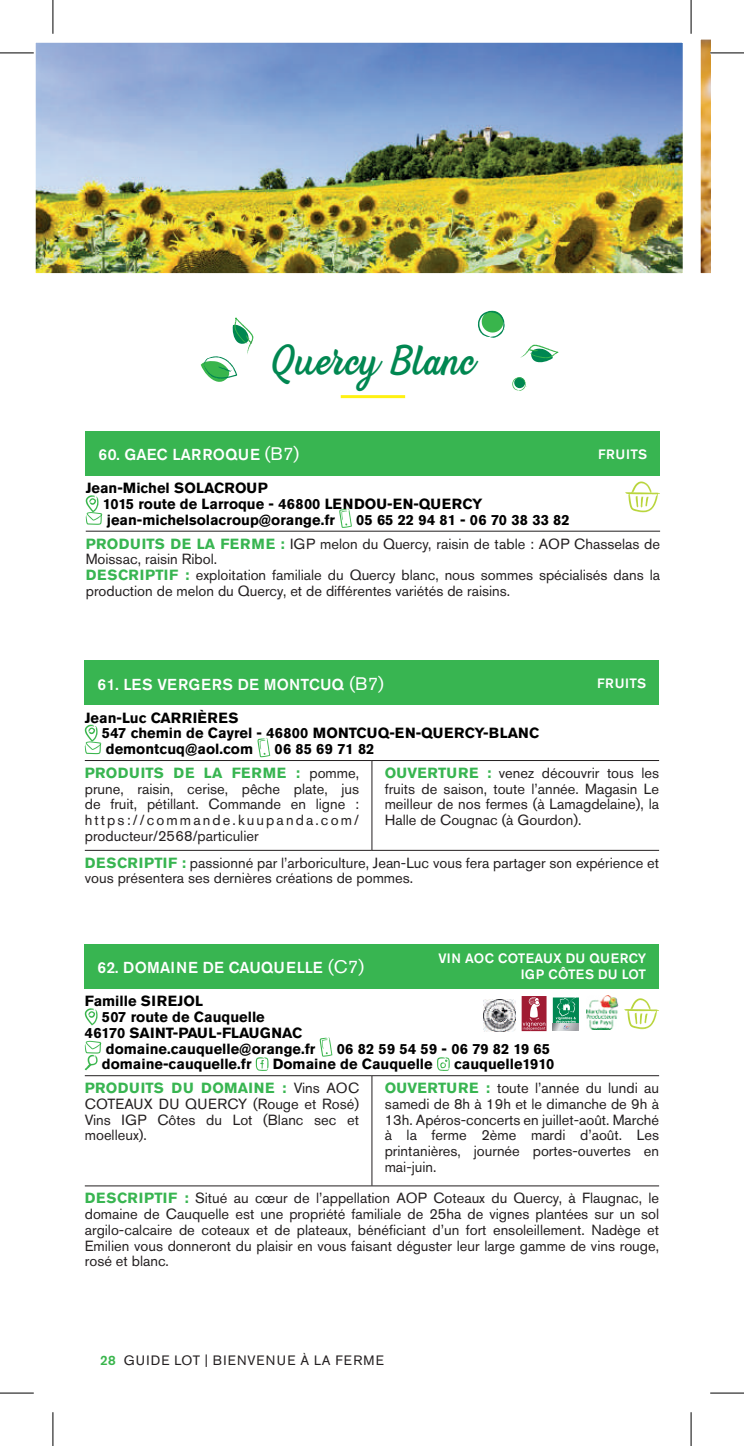
<style>
.page{position:relative;width:744px;height:1446px;background:#fff}
.page>*{position:absolute;margin:0;border:0;box-sizing:border-box;transform-origin:0 0}
.t1{font:40.05px "Beach Bar";color:#008751}
.t2{font:500 15.75px "Akzidenz Grotesk Std";letter-spacing:.015em;color:#fff}
.t3{font:14.62px/15.8px "Akzidenz Grotesk Std";color:#231f20;text-align:justify}
.t4{font:700 14.62px/15.8px "Akzidenz Grotesk Std";color:#000}
.t5{font:700 14.62px/23.6px "Akzidenz Grotesk Std";letter-spacing:.02em;color:#38b551}
.t6{font:500 13.5px/16.2px "Akzidenz Grotesk Std";letter-spacing:.015em;color:#fff;text-align:right}
.t7{font:13.5px "Akzidenz Grotesk Std";letter-spacing:.095em;color:#231f20}
.s1{font-weight:400;font-size:18px}
.s2{font-weight:700;color:#000}
.s3{font-weight:700;color:#38b551}
.s4{color:#000}
.s5{font-weight:400;color:#231f20}
.s6{font-weight:500;color:#39b54c}
</style>
<div class="page">
<svg style="left:201px;top:317px;width:52px;height:65px"></svg>
<svg style="left:478px;top:310px;width:27px;height:28px"></svg>
<svg style="left:520px;top:344px;width:39px;height:19px"></svg>
<svg style="left:512px;top:377px;width:14px;height:14px"></svg>
<hr style="left:341px;top:395px;width:64px;height:3px;background:#fff111">
<div style="left:86px;top:431px;width:574px;height:45px;background:#38b551"></div>
<hr style="left:86px;top:530px;width:574px;height:1px;background:#231f20">
<svg style="left:86px;top:495px;width:16px;height:29px"></svg>
<svg style="left:339px;top:508px;width:13px;height:20px"></svg>
<svg style="left:625px;top:481px;width:35px;height:31px"></svg>
<img style="left:35px;top:42px;width:648px;height:232px">
<div style="left:85px;top:660px;width:574px;height:45px;background:#38b551"></div>
<hr style="left:371px;top:760px;width:1px;height:90px;background:#231f20">
<hr style="left:85px;top:760px;width:287px;height:1px;background:#231f20">
<hr style="left:372px;top:760px;width:287px;height:1px;background:#231f20">
<hr style="left:85px;top:849px;width:287px;height:1px;background:#231f20">
<hr style="left:372px;top:849px;width:287px;height:1px;background:#231f20">
<svg style="left:85px;top:724px;width:17px;height:30px"></svg>
<svg style="left:257px;top:738px;width:13px;height:19px"></svg>
<svg style="left:700px;top:39px;width:10px;height:235px;background:#d5a45a"></svg>
<div style="left:85px;top:944px;width:574px;height:44px;background:#38b551"></div>
<hr style="left:371px;top:1075px;width:1px;height:110px;background:#231f20">
<hr style="left:85px;top:1075px;width:287px;height:1px;background:#231f20">
<hr style="left:372px;top:1075px;width:287px;height:1px;background:#231f20">
<hr style="left:85px;top:1185px;width:287px;height:1px;background:#231f20">
<hr style="left:372px;top:1185px;width:287px;height:1px;background:#231f20">
<svg style="left:85px;top:1008px;width:13px;height:17px"></svg>
<svg style="left:320px;top:1037px;width:12px;height:19px"></svg>
<svg style="left:85px;top:1040px;width:17px;height:30px"></svg>
<svg style="left:256px;top:1057px;width:12px;height:13px"></svg>
<svg style="left:437px;top:1057px;width:13px;height:13px"></svg>
<img style="left:586px;top:995px;width:32px;height:34px">
<svg style="left:521px;top:996px;width:25px;height:35px"></svg>
<img style="left:483px;top:999px;width:32px;height:32px">
<svg style="left:624px;top:998px;width:35px;height:31px"></svg>
<svg style="left:553px;top:1029px;width:26px;height:1px"></svg>
<svg style="left:553px;top:997px;width:26px;height:32px"></svg>
<hr style="left:0;top:52px;width:34px;height:1px;background:#000">
<hr style="left:710px;top:52px;width:34px;height:1px;background:#000">
<hr style="left:0;top:1392px;width:34px;height:1px;background:#000">
<hr style="left:710px;top:1392px;width:34px;height:1px;background:#000">
<hr style="left:53px;top:0;width:1px;height:34px;background:#000">
<hr style="left:53px;top:1411px;width:1px;height:34px;background:#000">
<hr style="left:690px;top:0;width:1px;height:34px;background:#000">
<hr style="left:690px;top:1411px;width:1px;height:34px;background:#000">
<h1 class="t1" style="left:272px;top:335px;width:203px">Quercy Blanc</h1>
<p class="t2" style="left:98px;top:445px;width:202px">60. GAEC LARROQUE <span class="s1">(B7)</span></p>
<p class="t4" style="left:103px;top:480px;width:381px;text-indent:-17px">Jean-Michel SOLACROUP<br>1015 route de Larroque - 46800 LENDOU-EN-QUERCY jean-michelsolacroup@orange.fr</p>
<p class="t6" style="left:598px;top:445px;width:51px">FRUITS</p>
<p class="t3" style="left:86px;top:507px;width:576px;line-height:23.6px;text-indent:270px"><span class="s2">05 65 22 94 81 - 06 70 38 33 82<br></span><span class="s3">PRODUITS DE LA FERME :</span> IGP melon du Quercy, raisin de table : AOP Chasselas de</p>
<p class="t3" style="left:86px;top:551px;width:576px;text-align:left">Moissac, raisin Ribol.<br><span class="s3">DESCRIPTIF :</span> exploitation familiale du Quercy blanc, nous sommes spécialisés dans la production de melon du Quercy, et de différentes variétés de raisins.</p>
<p class="t2" style="left:98px;top:674px;width:288px">61. LES VERGERS DE MONTCUQ <span class="s1">(B7)</span></p>
<p class="t4" style="left:102px;top:709px;width:439px;text-indent:-17px">Jean-Luc CARRIÈRES<br>547 chemin de Cayrel - 46800 MONTCUQ-EN-QUERCY-BLANC demontcuq@aol.com</p>
<p class="t6" style="left:597px;top:674px;width:51px">FRUITS</p>
<p class="t5" style="left:85px;top:737px;width:291px;text-indent:190px"><span class="s4">06 85 69 71 82<br></span>PRODUITS DE LA FERME : <span class="s5">pomme,</span></p>
<p class="t3" style="left:85px;top:780px;width:276px">prune, raisin, cerise, pêche plate, jus de fruit, pétillant. Commande en ligne : https://commande.kuupanda.com/ producteur/2568/particulier</p>
<p class="t3" style="left:384px;top:764px;width:276px"><span class="s3">OUVERTURE :</span> venez découvrir tous les fruits de saison, toute l’année. Magasin Le meilleur de nos fermes (à Lamagdelaine), la Halle de Cougnac (à Gourdon).</p>
<p class="t3" style="left:85px;top:854px;width:576px"><span class="s3">DESCRIPTIF :</span> passionné par l’arboriculture, Jean-Luc vous fera partager son expérience et vous présentera ses dernières créations de pommes.</p>
<p class="t6" style="left:438px;top:950px;width:209px">VIN AOC COTEAUX DU QUERCY<br>IGP CÔTES DU LOT</p>
<p class="t2" style="left:98px;top:958px;width:268px">62. DOMAINE DE CAUQUELLE <span class="s1">(C7)</span></p>
<p class="t4" style="left:85px;top:993px;width:120px">Famille SIREJOL</p>
<p class="t4" style="left:102px;top:1008px;width:164px">507 route de Cauquelle</p>
<p class="t4" style="left:85px;top:1024px;width:219px">46170 SAINT-PAUL-FLAUGNAC</p>
<p class="t4" style="left:106px;top:1040px;width:211px">domaine.cauquelle@orange.fr</p>
<p class="t4" style="left:337px;top:1040px;width:215px">06 82 59 54 59 - 06 79 82 19 65</p>
<p class="t4" style="left:102px;top:1056px;width:151px">domaine-cauquelle.fr</p>
<p class="t4" style="left:273px;top:1056px;width:161px">Domaine de Cauquelle</p>
<p class="t4" style="left:454px;top:1056px;width:102px">cauquelle1910</p>
<p class="t3" style="left:85px;top:1079px;width:276px"><span class="s3">PRODUITS DU DOMAINE :</span> Vins AOC COTEAUX DU QUERCY (Rouge et Rosé)<br>Vins IGP Côtes du Lot (Blanc sec et moelleux).</p>
<p class="t3" style="left:384px;top:1079px;width:276px"><span class="s3">OUVERTURE :</span> toute l’année du lundi au samedi de 8h à 19h et le dimanche de 9h à 13h. Apéros-concerts en juillet-août. Marché à la ferme 2ème mardi d’août. Les printanières, journée portes-ouvertes en mai-juin.</p>
<p class="t3" style="left:85px;top:1189px;width:575px"><span class="s3">DESCRIPTIF :</span> Situé au cœur de l’appellation AOP Coteaux du Quercy, à Flaugnac, le domaine de Cauquelle est une propriété familiale de 25ha de vignes plantées sur un sol argilo-calcaire de coteaux et de plateaux, bénéficiant d’un fort ensoleillement. Nadège et Emilien vous donneront du plaisir en vous faisant déguster leur large gamme de vins rouge, rosé et blanc.</p>
<p class="t7" style="left:100px;top:1351px;width:285px"><span class="s6">28</span> GUIDE LOT | BIENVENUE À LA FERME</p>
</div>
